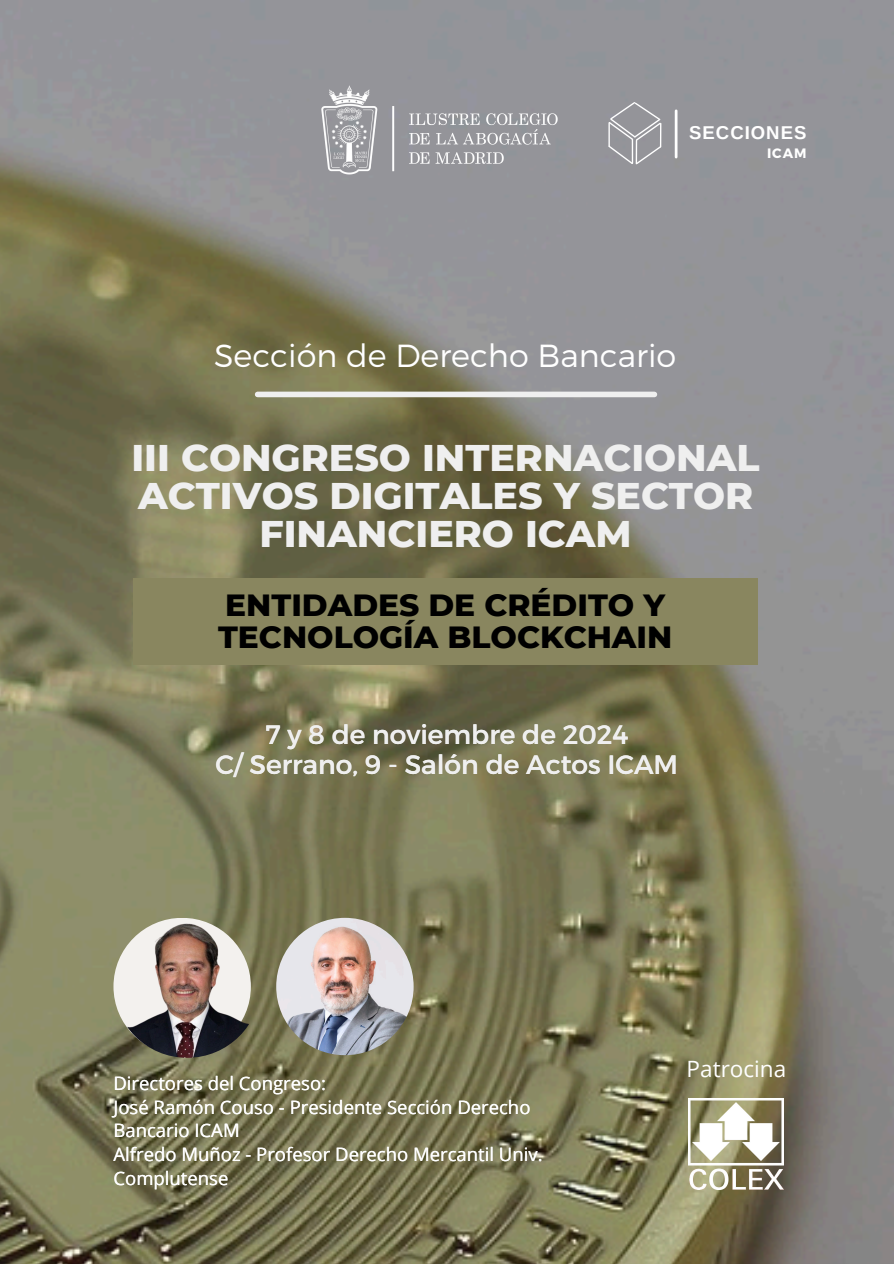
<style>
.page{position:relative;width:894px;height:1264px;background:#fff}
.page>*{position:absolute;margin:0;border:0;box-sizing:border-box;transform-origin:0 0}
.t1{font:800 37.95px/38.2px "Montserrat";color:#efefef;text-align:center}
.t2{font:300 31.95px "Montserrat";color:#fff}
.t3{font:800 31.2px/31.5px "Montserrat";color:#000}
.t4{font:26.55px/30.3px "Montserrat";color:#efefef;text-align:center}
.t5{font:22.5px "Open Sans";color:#fff}
.t6{font:700 18.6px "Arimo";letter-spacing:.055em;color:#fff}
.t7{font:18.45px/23.7px "Open Sans";color:#fff}
.t8{font:700 13.65px "Montserrat";color:#fff}
</style>
<div class="page">
<img style="left:0;top:0;width:893px;height:1263px">
<img style="left:688px;top:1098px;width:95px;height:91px">
<svg style="left:607px;top:101px;width:55px;height:64px;background:#a0a0a4"></svg>
<hr style="left:635px;top:140px;width:2px;height:24px;background:#fff">
<hr style="left:659px;top:124px;width:2px;height:23px;background:#fff">
<hr style="left:674px;top:111px;width:3px;height:46px;background:#fff">
<img style="left:302px;top:77px;width:274px;height:105px">
<div style="left:133px;top:578px;width:624px;height:86px;background:#89865f"></div>
<img style="left:276px;top:917px;width:137px;height:138px;border-radius:50%">
<div style="left:257px;top:391px;width:397px;height:6px;background:#efefef"></div>
<img style="left:113px;top:910px;width:148px;height:147px;border-radius:50%">
<h6 class="t6" style="left:689px;top:122px;width:119px">SECCIONES</h6>
<p class="t8" style="left:766px;top:144px;width:41px">ICAM</p>
<p class="t2" style="left:214px;top:335px;width:463px">Sección de Derecho Bancario</p>
<p class="t1" style="left:131px;top:438px;width:629px">III CONGRESO INTERNACIONAL<br>ACTIVOS DIGITALES Y SECTOR<br>FINANCIERO ICAM</p>
<h4 class="t3" style="left:218px;top:589px;width:455px">ENTIDADES DE CRÉDITO Y<br>TECNOLOGÍA BLOCKCHAIN</h4>
<h5 class="t4" style="left:215px;top:717px;width:464px">7 y 8 de noviembre de 2024<br>C/ Serrano, 9 - Salón de Actos ICAM</h5>
<p class="t7" style="left:113px;top:1070px;width:214px">Directores del Congreso:</p>
<p class="t7" style="left:113px;top:1094px;width:418px">José Ramón Couso - Presidente Sección Derecho<br>Bancario ICAM</p>
<p class="t7" style="left:113px;top:1142px;width:430px">Alfredo Muñoz - Profesor Derecho Mercantil Univ.<br>Complutense</p>
<h2 class="t5" style="left:686px;top:1052px;width:101px">Patrocina</h2>
</div>
